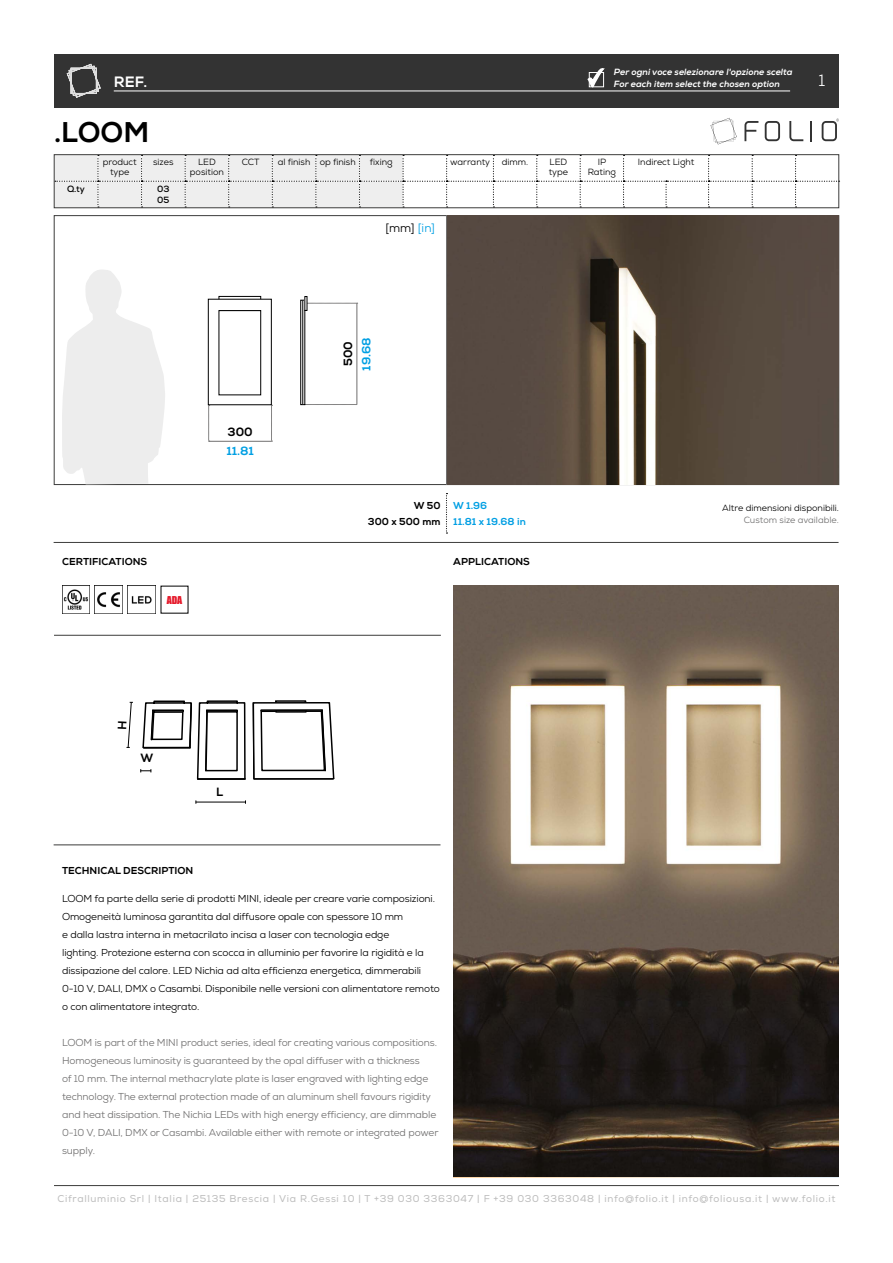
<style>
.page{position:relative;width:893px;height:1263px;background:#fff}
.page>*{position:absolute;margin:0;border:0;box-sizing:border-box;transform-origin:0 0}
.t1{font:800 28.5px "Nexa";color:#000}
.t2{font:16.5px "Nexa";color:#fff}
.t3{font:800 15px "Nexa";color:#fff}
.t4{font:800 12px "Nexa";color:#009fe3}
.t5{font:12px "Nexa";color:#000}
.t6{font:800 12px "Nexa";color:#000}
.t7{font:10.05px/18px "Nexa";letter-spacing:-.01em;color:#000}
.t8{font:10.05px/18px "Nexa";letter-spacing:-.01em;color:#706f6f}
.t9{font:800 10.05px/16.5px "Nexa";color:#000;text-align:right}
.t10{font:800 10.05px/16.5px "Nexa";color:#009ee3}
.t11{font:10.05px "Impact";color:#e51a2b}
.t12{font:9.9px "Nexa";letter-spacing:.07em;color:#bcbcbc}
.t13{font:9px/10.5px "Nexa";color:#000;text-align:center}
.t14{font:italic 800 9px "Nexa";color:#fff}
.t15{font:9px "Nexa";color:#706f6f}
.t16{font:700 9px/10.5px "Nexa";color:#000}
.s1{color:#009fe3}
</style>
<div class="page">
<svg style="left:744px;top:121px;width:14px;height:20px"></svg>
<svg style="left:765px;top:121px;width:15px;height:20px"></svg>
<svg style="left:789px;top:121px;width:14px;height:20px"></svg>
<hr style="left:810px;top:121px;width:2px;height:20px;background:#000">
<svg style="left:822px;top:119px;width:17px;height:22px"></svg>
<svg style="left:710px;top:118px;width:27px;height:26px"></svg>
<div style="left:54px;top:54px;width:785px;height:54px;background:#333"></div>
<svg style="left:67px;top:64px;width:34px;height:34px"></svg>
<svg style="left:587px;top:68px;width:18px;height:19px"></svg>
<hr style="left:114px;top:91px;width:676px;height:1px;background:#fff">
<svg style="left:56px;top:155px;width:784px;height:53px"></svg>
<div style="left:54px;top:154px;width:785px;height:54px;border:1px solid #3c3c3b"></div>
<hr style="left:54px;top:1185px;width:785px;height:1px;background:#3c3c3b">
<hr style="left:54px;top:845px;width:386px;height:1px;background:#3c3c3b">
<hr style="left:54px;top:635px;width:387px;height:1px;background:#3c3c3b">
<hr style="left:54px;top:542px;width:784px;height:1px;background:#3c3c3b">
<hr style="left:446px;top:215px;width:1px;height:270px;background:#3c3c3b">
<img style="left:97px;top:586px;width:26px;height:27px">
<img style="left:131px;top:596px;width:21px;height:8px">
<img style="left:62px;top:586px;width:28px;height:27px">
<svg style="left:446px;top:493px;width:1px;height:41px"></svg>
<img style="left:447px;top:216px;width:392px;height:269px">
<img style="left:453px;top:586px;width:385px;height:590px">
<svg style="left:305px;top:404px;width:51px;height:1px"></svg>
<hr style="left:357px;top:303px;width:1px;height:102px;background:#706f6f">
<hr style="left:196px;top:802px;width:50px;height:1px;background:#000">
<svg style="left:140px;top:700px;width:106px;height:80px"></svg>
<hr style="left:197px;top:779px;width:48px;height:1px;background:#000">
<hr style="left:207px;top:710px;width:30px;height:1px;background:#000">
<svg style="left:252px;top:701px;width:83px;height:79px"></svg>
<div style="left:219px;top:296px;width:42px;height:15px;border:1px solid #000"></div>
<svg style="left:208px;top:298px;width:65px;height:144px"></svg>
<div style="left:300px;top:300px;width:5px;height:105px;border:1px solid #000"></div>
<svg style="left:307px;top:297px;width:51px;height:13px"></svg>
<hr style="left:302px;top:300px;width:1px;height:104px;background:#000">
<svg style="left:62px;top:270px;width:103px;height:214px"></svg>
<svg style="left:126px;top:702px;width:7px;height:46px"></svg>
<p class="t14" style="left:614px;top:66px;width:180px">Per ogni voce selezionare l'opzione scelta</p>
<h3 class="t3" style="left:114px;top:72px;width:35px">REF.</h3>
<p class="t14" style="left:614px;top:78px;width:167px">For each item select the chosen option</p>
<h1 class="t1" style="left:54px;top:114px;width:97px">.LOOM</h1>
<p class="t13" style="left:103px;top:156px;width:36px">product type</p>
<p class="t13" style="left:153px;top:156px;width:22px">sizes</p>
<p class="t13" style="left:190px;top:156px;width:36px">LED position</p>
<p class="t13" style="left:242px;top:156px;width:19px">CCT</p>
<p class="t13" style="left:278px;top:156px;width:79px">al finish op finish</p>
<p class="t13" style="left:370px;top:156px;width:24px">fixing</p>
<p class="t13" style="left:450px;top:156px;width:41px">warranty</p>
<p class="t13" style="left:502px;top:156px;width:28px">dimm.</p>
<p class="t13" style="left:549px;top:156px;width:21px;text-align:left">LED type</p>
<p class="t13" style="left:588px;top:156px;width:30px">IP<br>Rating</p>
<p class="t13" style="left:638px;top:156px;width:58px">Indirect Light</p>
<p class="t16" style="left:67px;top:184px;width:19px">Q.ty</p>
<p class="t16" style="left:157px;top:184px;width:14px">03<br>05</p>
<p class="t5" style="left:385px;top:220px;width:51px">[mm] <span class="s1">[in]</span></p>
<h2 class="t2" style="left:818px;top:69px;width:8px">1</h2>
<p class="t6" style="left:228px;top:425px;width:27px">300</p>
<p class="t4" style="left:226px;top:443px;width:29px">11.81</p>
<p class="t6" style="left:341px;top:366px;width:26px;rotate:-90deg">500</p>
<p class="t4" style="left:359px;top:371px;width:35px;rotate:-90deg">19.68</p>
<p class="t9" style="left:368px;top:497px;width:74px">W 50<br>300 x 500 mm</p>
<p class="t13" style="left:722px;top:502px;width:118px">Altre dimensioni disponibili.</p>
<p class="t10" style="left:453px;top:497px;width:74px"><span class="s1">W 1.96<br></span>11.81 x 19.68 <span class="s1">in</span></p>
<p class="t15" style="left:744px;top:514px;width:97px">Custom size available.</p>
<p class="t9" style="left:62px;top:553px;width:87px">CERTIFICATIONS</p>
<p class="t9" style="left:453px;top:553px;width:78px">APPLICATIONS</p>
<p class="t11" style="left:167px;top:592px;width:17px">ADA</p>
<p class="t6" style="left:140px;top:750px;width:14px">W</p>
<p class="t6" style="left:216px;top:784px;width:9px">L</p>
<p class="t9" style="left:62px;top:862px;width:133px">TECHNICAL DESCRIPTION</p>
<p class="t7" style="left:62px;top:890px;width:379px">LOOM fa parte della serie di prodotti MINI, ideale per creare varie composizioni.<br>Omogeneità luminosa garantita dal diffusore opale con spessore 10 mm<br>e dalla lastra interna in metacrilato incisa a laser con tecnologia edge<br>lighting. Protezione esterna con scocca in alluminio per favorire la rigidità e la dissipazione del calore. LED Nichia ad alta efficienza energetica, dimmerabili 0-10 V, DALI, DMX o Casambi. Disponibile nelle versioni con alimentatore remoto o con alimentatore integrato.</p>
<p class="t8" style="left:62px;top:1034px;width:378px">LOOM is part of the MINI product series, ideal for creating various compositions.<br>Homogeneous luminosity is guaranteed by the opal diffuser with a thickness<br>of 10 mm. The internal methacrylate plate is laser engraved with lighting edge technology. The external protection made of an aluminum shell favours rigidity and heat dissipation. The Nichia LEDs with high energy efficiency, are dimmable 0-10 V, DALI, DMX or Casambi. Available either with remote or integrated power supply.</p>
<p class="t12" style="left:57px;top:1193px;width:780px">Cifralluminio Srl | Italia | 25135 Brescia | Via R.Gessi 10 | T +39 030 3363047 | F +39 030 3363048 | info@folio.it | info@foliousa.it | www.folio.it</p>
</div>
